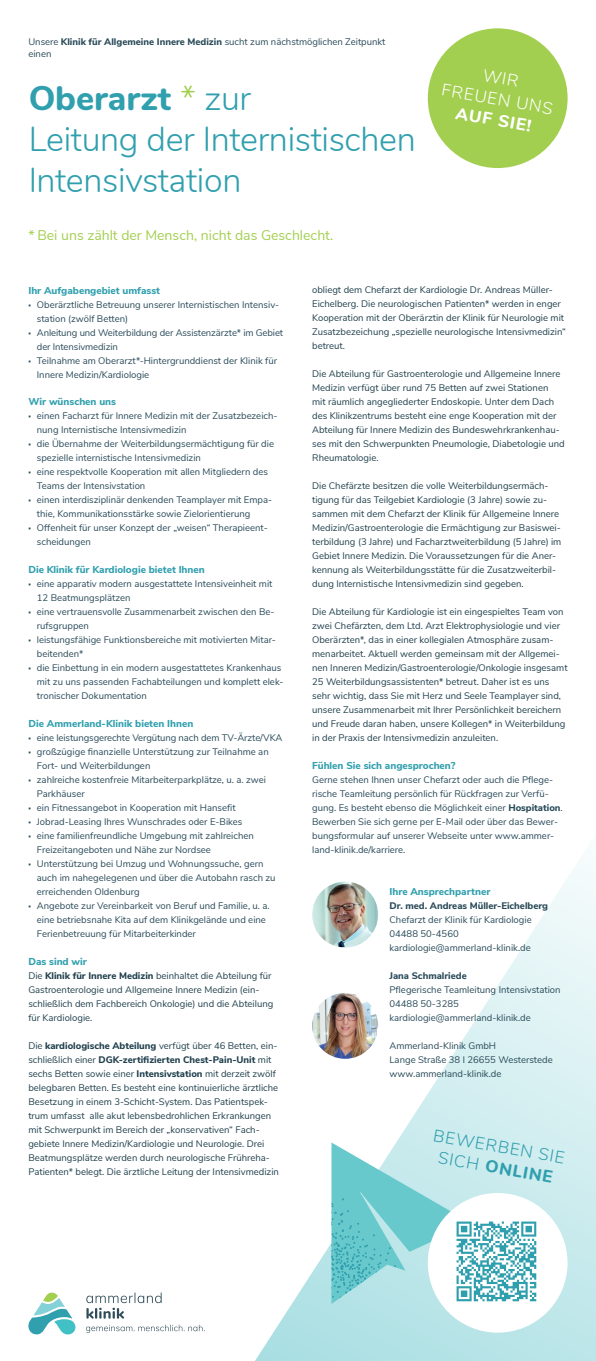
<style>
.page{position:relative;width:596px;height:1361px;background:#fff}
.page>*{position:absolute;margin:0;border:0;box-sizing:border-box;transform-origin:0 0}
.t1{font:300 34px/41px "Nunito";letter-spacing:-.01em;color:#309fae}
.t2{font:300 17px/21px "Nunito";color:#309fae;text-align:center}
.t3{font:300 17px/21px "Nunito";color:#fff;text-align:center}
.Divers{font:14px "Nunito Sans";color:#a3cf50}
.Aufzählung{font:800 10px "Nunito Sans";color:#309fae}
.Fließtext{font:9.5px/14px "Nunito Sans";color:#294a59}
.t4{font:9.5px/14px "Nunito Sans";color:#20404d}
.Fließtext-2{font:800 9.5px "Nunito Sans";color:#294a59}
.s1{font-weight:800}
.s2{color:#a3cf50}
.s3{font-weight:900}
</style>
<div class="page">
<div style="left:427px;top:28px;width:140px;height:140px;background:#a3cf50;border-radius:50%"></div>
<svg style="left:86px;top:1292px;width:75px;height:26px"></svg>
<svg style="left:86px;top:1324px;width:119px;height:8px"></svg>
<svg style="left:28px;top:1292px;width:47px;height:43px"></svg>
<svg style="left:255px;top:861px;width:340px;height:500px"></svg>
<svg style="left:331px;top:1142px;width:140px;height:162px;background:#94d7db"></svg>
<div style="left:427px;top:1193px;width:140px;height:139px;background:#fff;border-radius:50%"></div>
<img style="left:456px;top:1221px;width:81px;height:81px">
<img style="left:312px;top:881px;width:66px;height:66px;border-radius:33px">
<img style="left:312px;top:993px;width:66px;height:66px;border-radius:33px">
<p class="Fließtext" style="left:28px;top:36px;width:358px;line-height:11.4px">Unsere <span class="s1">Klinik für Allgemeine Innere Medizin</span> sucht zum nächstmöglichen Zeitpunkt einen</p>
<h1 class="t1" style="left:28px;top:76px;width:389px"><span class="s1">Oberarzt</span> <span class="s2">*</span> zur<br>Leitung der Internistischen<br>Intensivstation</h1>
<p class="Divers" style="left:28px;top:225px;width:306px">* Bei uns zählt der Mensch, nicht das Geschlecht.</p>
<p class="t3" style="left:447px;top:57px;width:114px;rotate:10deg">WIR<br>FREUEN UNS<br><span class="s1">AUF SIE!</span></p>
<h2 class="Aufzählung" style="left:28px;top:283px;width:133px">Ihr Aufgabengebiet umfasst</h2>
<p class="Fließtext" style="left:37px;top:297px;width:243px;text-indent:-9px"><span class="s3">·</span> Oberärztliche Betreuung unserer Internistischen Intensiv&shy;station (zwölf Betten)</p>
<p class="Fließtext" style="left:37px;top:325px;width:248px;text-indent:-9px"><span class="s3">·</span> Anleitung und Weiterbildung der Assistenzärzte* im Gebiet der Intensivmedizin</p>
<p class="Fließtext" style="left:37px;top:353px;width:241px;text-indent:-9px"><span class="s3">·</span> Teilnahme am Oberarzt*-Hintergrunddienst der Klinik für<br>Innere Medizin/Kardiologie</p>
<h2 class="Aufzählung" style="left:28px;top:394px;width:89px">Wir wünschen uns</h2>
<p class="Fließtext" style="left:37px;top:408px;width:242px;text-indent:-9px"><span class="s3">·</span> einen Facharzt für Innere Medizin mit der Zusatzbezeich&shy;nung Internistische Intensivmedizin</p>
<p class="Fließtext" style="left:37px;top:436px;width:238px;text-indent:-9px"><span class="s3">·</span> die Übernahme der Weiterbildungsermächtigung für die spezielle internistische Intensivmedizin</p>
<p class="Fließtext" style="left:37px;top:464px;width:232px;text-indent:-9px"><span class="s3">·</span> eine respektvolle Kooperation mit allen Mitgliedern des<br>Teams der Intensivstation</p>
<p class="Fließtext" style="left:37px;top:492px;width:237px;text-indent:-9px"><span class="s3">·</span> einen interdisziplinär denkenden Teamplayer mit Empa&shy;thie, Kommunikationsstärke sowie Zielorientierung</p>
<p class="Fließtext" style="left:37px;top:520px;width:232px;text-indent:-9px"><span class="s3">·</span> Offenheit für unser Konzept der „weisen“ Therapieent&shy;scheidungen</p>
<h2 class="Aufzählung" style="left:28px;top:562px;width:178px">Die Klinik für Kardiologie bietet Ihnen</h2>
<p class="Fließtext" style="left:37px;top:576px;width:237px;text-indent:-9px"><span class="s3">·</span> eine apparativ modern ausgestattete Intensiveinheit mit<br>12 Beatmungsplätzen</p>
<p class="Fließtext" style="left:37px;top:604px;width:239px;text-indent:-9px"><span class="s3">·</span> eine vertrauensvolle Zusammenarbeit zwischen den Be&shy;rufsgruppen</p>
<p class="Fließtext" style="left:37px;top:632px;width:240px;text-indent:-9px"><span class="s3">·</span> leistungsfähige Funktionsbereiche mit motivierten Mitar&shy;beitenden*</p>
<p class="Fließtext" style="left:37px;top:660px;width:248px;text-indent:-9px"><span class="s3">·</span> die Einbettung in ein modern ausgestattetes Krankenhaus mit zu uns passenden Fachabteilungen und komplett elek&shy;tronischer Dokumentation</p>
<h2 class="Aufzählung" style="left:28px;top:716px;width:166px">Die Ammerland-Klinik bieten Ihnen</h2>
<p class="Fließtext" style="left:28px;top:730px;width:255px"><span class="s3">·</span> eine leistungsgerechte Vergütung nach dem TV-Ärzte/VKA</p>
<p class="Fließtext" style="left:37px;top:744px;width:233px;text-indent:-9px"><span class="s3">·</span> großzügige finanzielle Unterstützung zur Teilnahme an<br>Fort- und Weiterbildungen</p>
<p class="Fließtext" style="left:37px;top:772px;width:230px;text-indent:-9px"><span class="s3">·</span> zahlreiche kostenfreie Mitarbeiterparkplätze, u. a. zwei<br>Parkhäuser</p>
<p class="Fließtext" style="left:28px;top:800px;width:208px"><span class="s3">·</span> ein Fitnessangebot in Kooperation mit Hansefit</p>
<p class="Fließtext" style="left:28px;top:814px;width:215px"><span class="s3">·</span> Jobrad-Leasing Ihres Wunschrades oder E-Bikes</p>
<p class="Fließtext" style="left:37px;top:828px;width:218px;text-indent:-9px"><span class="s3">·</span> eine familienfreundliche Umgebung mit zahlreichen<br>Freizeitangeboten und Nähe zur Nordsee</p>
<p class="Fließtext" style="left:37px;top:856px;width:240px;text-indent:-9px"><span class="s3">·</span> Unterstützung bei Umzug und Wohnungssuche, gern auch im nahegelegenen und über die Autobahn rasch zu erreichenden Oldenburg</p>
<p class="Fließtext" style="left:37px;top:898px;width:234px;text-indent:-9px"><span class="s3">·</span> Angebote zur Vereinbarkeit von Beruf und Familie, u. a. eine betriebsnahe Kita auf dem Klinikgelände und eine<br>Ferienbetreuung für Mitarbeiterkinder</p>
<p class="Aufzählung" style="left:28px;top:954px;width:60px">Das sind wir</p>
<p class="t4" style="left:28px;top:968px;width:246px">Die <span class="s1">Klinik für Innere Medizin</span> beinhaltet die Abteilung für Gastroenterologie und Allgemeine Innere Medizin (ein&shy;schließlich dem Fachbereich Onkologie) und die Abteilung für Kardiologie.</p>
<p class="t4" style="left:28px;top:1038px;width:252px">Die <span class="s1">kardiologische Abteilung</span> verfügt über 46 Betten, ein&shy;schließlich einer <span class="s1">DGK-zertifizierten Chest-Pain-Unit</span> mit sechs Betten sowie einer <span class="s1">Intensivstation</span> mit derzeit zwölf belegbaren Betten. Es besteht eine kontinuierliche ärztliche Besetzung in einem 3-Schicht-System. Das Patientspek&shy;trum umfasst alle akut lebensbedrohlichen Erkrankungen mit Schwerpunkt im Bereich der „konservativen“ Fach&shy;gebiete Innere Medizin/Kardiologie und Neurologie. Drei Beatmungsplätze werden durch neurologische Frühreha-Patienten* belegt. Die ärztliche Leitung der Intensivmedizin</p>
<p class="t4" style="left:312px;top:282px;width:255px">obliegt dem Chefarzt der Kardiologie Dr. Andreas Müller-Eichelberg. Die neurologischen Patienten* werden in enger Kooperation mit der Oberärztin der Klinik für Neurologie mit Zusatzbezeichung „spezielle neurologische Intensivmedizin“ betreut.</p>
<p class="t4" style="left:312px;top:366px;width:254px">Die Abteilung für Gastroenterologie und Allgemeine Innere Medizin verfügt über rund 75 Betten auf zwei Stationen<br>mit räumlich angegliederter Endoskopie. Unter dem Dach des Klinikzentrums besteht eine enge Kooperation mit der Abteilung für Innere Medizin des Bundeswehrkrankenhau&shy;ses mit den Schwerpunkten Pneumologie, Diabetologie und Rheumatologie.</p>
<p class="t4" style="left:312px;top:478px;width:250px">Die Chefärzte besitzen die volle Weiterbildungsermäch&shy;tigung für das Teilgebiet Kardiologie (3 Jahre) sowie zu&shy;sammen mit dem Chefarzt der Klinik für Allgemeine Innere Medizin/Gastroenterologie die Ermächtigung zur Basiswei&shy;terbildung (3 Jahre) und Facharztweiterbildung (5 Jahre) im Gebiet Innere Medizin. Die Voraussetzungen für die Aner&shy;kennung als Weiterbildungsstätte für die Zusatzweiterbil&shy;dung Internistische Intensivmedizin sind gegeben.</p>
<p class="t4" style="left:312px;top:604px;width:257px">Die Abteilung für Kardiologie ist ein eingespieltes Team von zwei Chefärzten, dem Ltd. Arzt Elektrophysiologie und vier Oberärzten*, das in einer kollegialen Atmosphäre zusam&shy;menarbeitet. Aktuell werden gemeinsam mit der Allgemei&shy;nen Inneren Medizin/Gastroenterologie/Onkologie insgesamt 25 Weiterbildungsassistenten* betreut. Daher ist es uns sehr wichtig, dass Sie mit Herz und Seele Teamplayer sind, unsere Zusammenarbeit mit Ihrer Persönlichkeit bereichern und Freude daran haben, unsere Kollegen* in Weiterbildung in der Praxis der Intensivmedizin anzuleiten.</p>
<h2 class="Aufzählung" style="left:312px;top:758px;width:145px">Fühlen Sie sich angesprochen?</h2>
<p class="Fließtext" style="left:312px;top:772px;width:252px">Gerne stehen Ihnen unser Chefarzt oder auch die Pflege&shy;rische Teamleitung persönlich für Rückfragen zur Verfü&shy;gung. Es besteht ebenso die Möglichkeit einer <span class="s1">Hospitation</span>.<br>Bewerben Sie sich gerne per E-Mail oder über das Bewer&shy;bungsformular auf unserer Webseite unter www.ammer&shy;land-klinik.de/karriere.</p>
<h2 class="Aufzählung" style="left:389px;top:884px;width:102px">Ihre Ansprechpartner</h2>
<p class="Fließtext-2" style="left:389px;top:899px;width:160px">Dr. med. Andreas Müller-Eichelberg</p>
<p class="Fließtext" style="left:389px;top:912px;width:144px">Chefarzt der Klinik für Kardiologie</p>
<p class="Fließtext" style="left:389px;top:926px;width:71px">04488 50-4560</p>
<p class="Fließtext" style="left:389px;top:940px;width:143px">kardiologie@ammerland-klinik.de</p>
<p class="Fließtext-2" style="left:389px;top:969px;width:79px">Jana Schmalriede</p>
<p class="Fließtext" style="left:389px;top:982px;width:172px">Pflegerische Teamleitung Intensivstation</p>
<p class="Fließtext" style="left:389px;top:996px;width:71px">04488 50-3285</p>
<p class="Fließtext" style="left:389px;top:1010px;width:143px">kardiologie@ammerland-klinik.de</p>
<p class="Fließtext" style="left:389px;top:1038px;width:108px">Ammerland-Klinik GmbH</p>
<p class="Fließtext" style="left:389px;top:1052px;width:165px">Lange Straße 38 l 26655 Westerstede</p>
<p class="Fließtext" style="left:389px;top:1066px;width:113px">www.ammerland-klinik.de</p>
<h2 class="t2" style="left:435px;top:1123px;width:134px;rotate:10deg">BEWERBEN SIE<br>SICH <span class="s1">ONLINE</span></h2>
</div>
